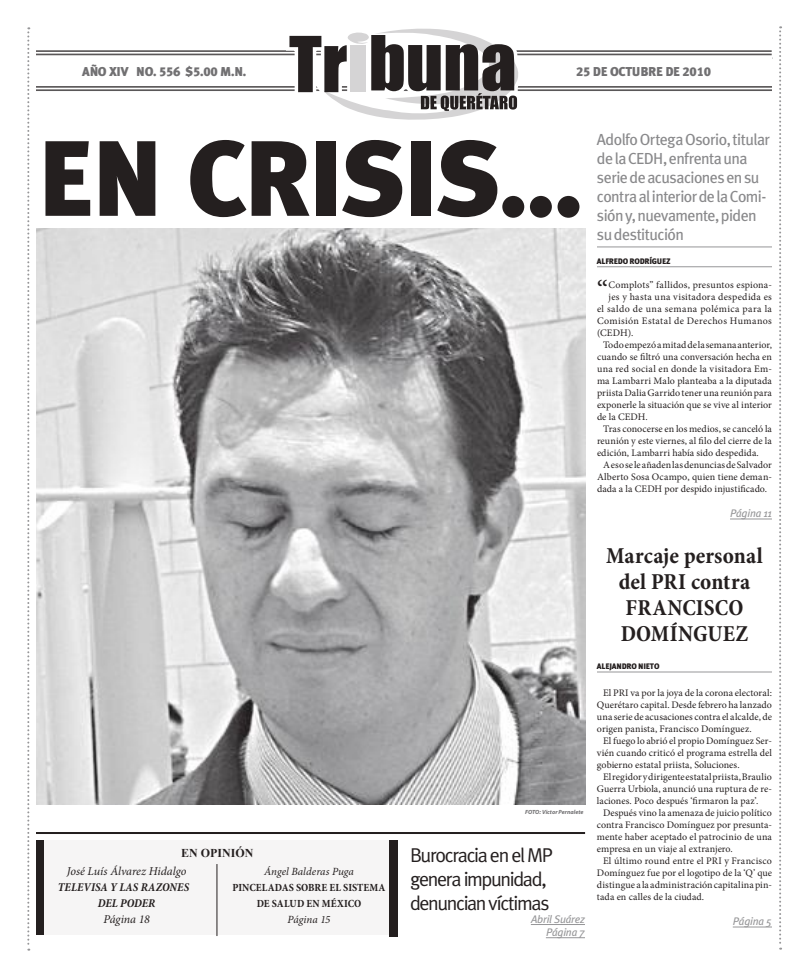
<style>
.page{position:relative;width:808px;height:978px;background:#fff}
.page>*{position:absolute;margin:0;border:0;box-sizing:border-box;transform-origin:0 0}
.t1{font:900 107px "Meta Plus";letter-spacing:-.03em;color:#241f1f}
.t2{font:28.5px "Minion Pro";color:#241f1f}
.t3{font:700 condensed 23px/26px "Minion Pro";letter-spacing:.005em;color:#241f1f;text-align:center}
.t4{font:20px/24px "Meta Plus Normal";letter-spacing:-.07em;color:#241f1f}
.t5{font:16px/19px "Meta Plus";letter-spacing:-.035em;color:#89898b}
.t6{font:900 12.9px "Meta Plus Lining";letter-spacing:-.02em;color:#717072}
.t7{font:italic 12px "Minion Pro";letter-spacing:-.005em;color:#241f1f}
.t8{font:italic 700 condensed 12px/16px "Minion Pro";color:#241f1f;text-align:center}
.t9{font:700 12px "Times New Roman";color:#241f1f}
.t10{font:700 condensed 11px/16px "Minion Pro";letter-spacing:.015em;color:#241f1f}
.t11{font:italic 11px/13.2px "Meta Plus";letter-spacing:-.02em;color:#969698;text-align:right}
.t12{font:italic 11px "Minion Pro";color:#241f1f}
.t13{font:10px "Minion Pro";letter-spacing:.01em;color:#241f1f}
.t14{font:10px "Minion Pro";letter-spacing:.035em;color:#241f1f}
.t15{font:10px "Minion Pro";letter-spacing:.03em;color:#241f1f}
.t16{font:900 8px "Meta Plus Lining";letter-spacing:-.025em;color:#241f1f}
.t17{font:italic 700 6px "Myriad Pro";color:#717072}
</style>
<div class="page">
<img style="left:36px;top:229px;width:549px;height:575px">
<svg style="left:27px;top:27px;width:2px;height:924px"></svg>
<hr style="left:36px;top:86px;width:736px;height:2px;background:#5a5758">
<hr style="left:36px;top:89px;width:736px;height:2px;background:#5a5758">
<svg style="left:779px;top:26px;width:2px;height:924px"></svg>
<hr style="left:36px;top:50px;width:736px;height:2px;background:#5a5758">
<hr style="left:36px;top:54px;width:736px;height:1px;background:#5a5758">
<svg style="left:282px;top:28px;width:244px;height:92px"></svg>
<hr style="left:730px;top:519px;width:42px;height:1px;background:#969698">
<hr style="left:531px;top:924px;width:54px;height:1px;background:#969698">
<hr style="left:546px;top:937px;width:39px;height:1px;background:#969698">
<div style="left:37px;top:840px;width:361px;height:94px;background:#f6f5f5"></div>
<div style="left:36px;top:840px;width:7px;height:94px;background:#241f1f"></div>
<div style="left:390px;top:840px;width:8px;height:96px;background:#241f1f"></div>
<hr style="left:216px;top:864px;width:1px;height:72px;background:#241f1f">
<hr style="left:597px;top:247px;width:175px;height:1px;background:#969698">
<hr style="left:597px;top:266px;width:175px;height:1px;background:#969698">
<hr style="left:597px;top:672px;width:175px;height:1px;background:#969698">
<hr style="left:733px;top:927px;width:39px;height:1px;background:#969698">
<hr style="left:36px;top:832px;width:549px;height:2px;background:#241f1f">
<p class="t6" style="left:82px;top:64px;width:166px">AÑO XIV NO. 556 $5.00 M.N.</p>
<p class="t6" style="left:576px;top:64px;width:137px">25 DE OCTUBRE DE 2010</p>
<h1 class="t1" style="left:37px;top:116px;width:547px">EN CRISIS...</h1>
<p class="t9" style="left:181px;top:846px;width:74px">EN OPINIÓN</p>
<p class="t7" style="left:67px;top:863px;width:121px">José Luís Álvarez Hidalgo</p>
<p class="t8" style="left:58px;top:879px;width:133px">TELEVISA Y LAS RAZONES<br>DEL PODER</p>
<p class="t7" style="left:103px;top:911px;width:48px">Página 18</p>
<p class="t12" style="left:264px;top:864px;width:91px">Ángel Balderas Puga</p>
<p class="t10" style="left:257px;top:879px;width:116px;text-indent:39px">SOBRE EL SISTEMA<br>DE SALUD EN MÉXICO</p>
<p class="t12" style="left:288px;top:912px;width:44px">Página 15</p>
<p class="t10" style="left:232px;top:879px;width:13px">PINCE</p>
<p class="t10" style="left:262px;top:879px;width:14px">LADAS</p>
<p class="t17" style="left:525px;top:808px;width:60px">FOTO: Victor Pernalete</p>
<h3 class="t4" style="left:410px;top:842px;width:144px">Burocracia en el MP genera impunidad, denuncian víctimas</h3>
<p class="t11" style="left:531px;top:912px;width:55px">Abril Suárez<br>Página 7</p>
<h3 class="t5" style="left:597px;top:129px;width:174px">Adolfo Ortega Osorio, titular de la CEDH, enfrenta una serie de acusaciones en su contra al interior de la Comi&shy;sión y, nuevamente, piden su destitución</h3>
<p class="t16" style="left:597px;top:257px;width:23px">ALFREDO</p>
<p class="t16" style="left:629px;top:257px;width:6px">ROD</p>
<p class="t16" style="left:644px;top:257px;width:27px">RÍGUEZ</p>
<h2 class="t2" style="left:597px;top:272px;width:13px">“</h2>
<p class="t13" style="left:609px;top:278px;width:165px">Complots” fallidos, presuntos espiona-</p>
<p class="t15" style="left:609px;top:290px;width:165px">jes y hasta una visitadora despedida es</p>
<p class="t14" style="left:597px;top:302px;width:176px">el saldo de una semana polémica para la</p>
<p class="t14" style="left:597px;top:314px;width:176px">Comisión Estatal de Derechos Humanos</p>
<p class="t13" style="left:597px;top:326px;width:38px">(CEDH).</p>
<p class="t13" style="left:603px;top:338px;width:170px">Todo empezó a mitad de la semana anterior,</p>
<p class="t13" style="left:597px;top:350px;width:176px">cuando se filtró una conversación hecha en</p>
<p class="t13" style="left:597px;top:362px;width:176px">una red social en donde la visitadora Em-</p>
<p class="t13" style="left:597px;top:374px;width:176px">ma Lambarri Malo planteaba a la diputada</p>
<p class="t13" style="left:597px;top:386px;width:176px">priista Dalia Garrido tener una reunión para</p>
<p class="t13" style="left:597px;top:398px;width:176px">exponerle la situación que se vive al interior</p>
<p class="t13" style="left:597px;top:410px;width:52px">de la CEDH.</p>
<p class="t13" style="left:603px;top:422px;width:170px">Tras conocerse en los medios, se canceló la</p>
<p class="t13" style="left:597px;top:434px;width:176px">reunión y este viernes, al filo del cierre de la</p>
<p class="t13" style="left:597px;top:446px;width:163px">edición, Lambarri había sido despedida.</p>
<p class="t13" style="left:603px;top:458px;width:170px">A eso se le añaden las denuncias de Salvador</p>
<p class="t13" style="left:597px;top:470px;width:176px">Alberto Sosa Ocampo, quien tiene deman-</p>
<p class="t13" style="left:597px;top:482px;width:172px">dada a la CEDH por despido injustificado.</p>
<p class="t11" style="left:730px;top:507px;width:43px">Página 11</p>
<h3 class="t3" style="left:606px;top:542px;width:158px">MARCAJE PERSONAL<br>DEL PRI CONTRA<br>FRANCISCO<br>DOMÍNGUEZ</h3>
<p class="t16" style="left:597px;top:662px;width:64px">ALEJAND RO NIETO</p>
<p class="t13" style="left:603px;top:686px;width:170px">El PRI va por la joya de la corona electoral:</p>
<p class="t13" style="left:597px;top:698px;width:176px">Querétaro capital. Desde febrero ha lanzado</p>
<p class="t13" style="left:597px;top:710px;width:176px">una serie de acusaciones contra el alcalde, de</p>
<p class="t13" style="left:597px;top:722px;width:156px">origen panista, Francisco Domínguez.</p>
<p class="t13" style="left:603px;top:734px;width:170px">El fuego lo abrió el propio Domínguez Ser-</p>
<p class="t13" style="left:597px;top:746px;width:176px">vién cuando criticó el programa estrella del</p>
<p class="t13" style="left:597px;top:758px;width:144px">gobierno estatal priista, Soluciones.</p>
<p class="t13" style="left:603px;top:770px;width:170px">El regidor y dirigente estatal priista, Braulio</p>
<p class="t13" style="left:597px;top:782px;width:176px">Guerra Urbiola, anunció una ruptura de re-</p>
<p class="t13" style="left:597px;top:794px;width:163px">laciones. Poco después ‘firmaron la paz’.</p>
<p class="t13" style="left:603px;top:806px;width:170px">Después vino la amenaza de juicio político</p>
<p class="t13" style="left:597px;top:818px;width:176px">contra Francisco Domínguez por presunta-</p>
<p class="t13" style="left:597px;top:830px;width:177px">mente haber aceptado el patrocinio de una</p>
<p class="t13" style="left:597px;top:842px;width:137px">empresa en un viaje al extranjero.</p>
<p class="t13" style="left:603px;top:854px;width:170px">El último round entre el PRI y Francisco</p>
<p class="t13" style="left:597px;top:866px;width:176px">Domínguez fue por el logotipo de la ‘Q’ que</p>
<p class="t13" style="left:597px;top:878px;width:176px">distingue a la administración capitalina pin-</p>
<p class="t13" style="left:597px;top:890px;width:109px">tada en calles de la ciudad.</p>
<p class="t11" style="left:733px;top:915px;width:40px">Página 5</p>
</div>
